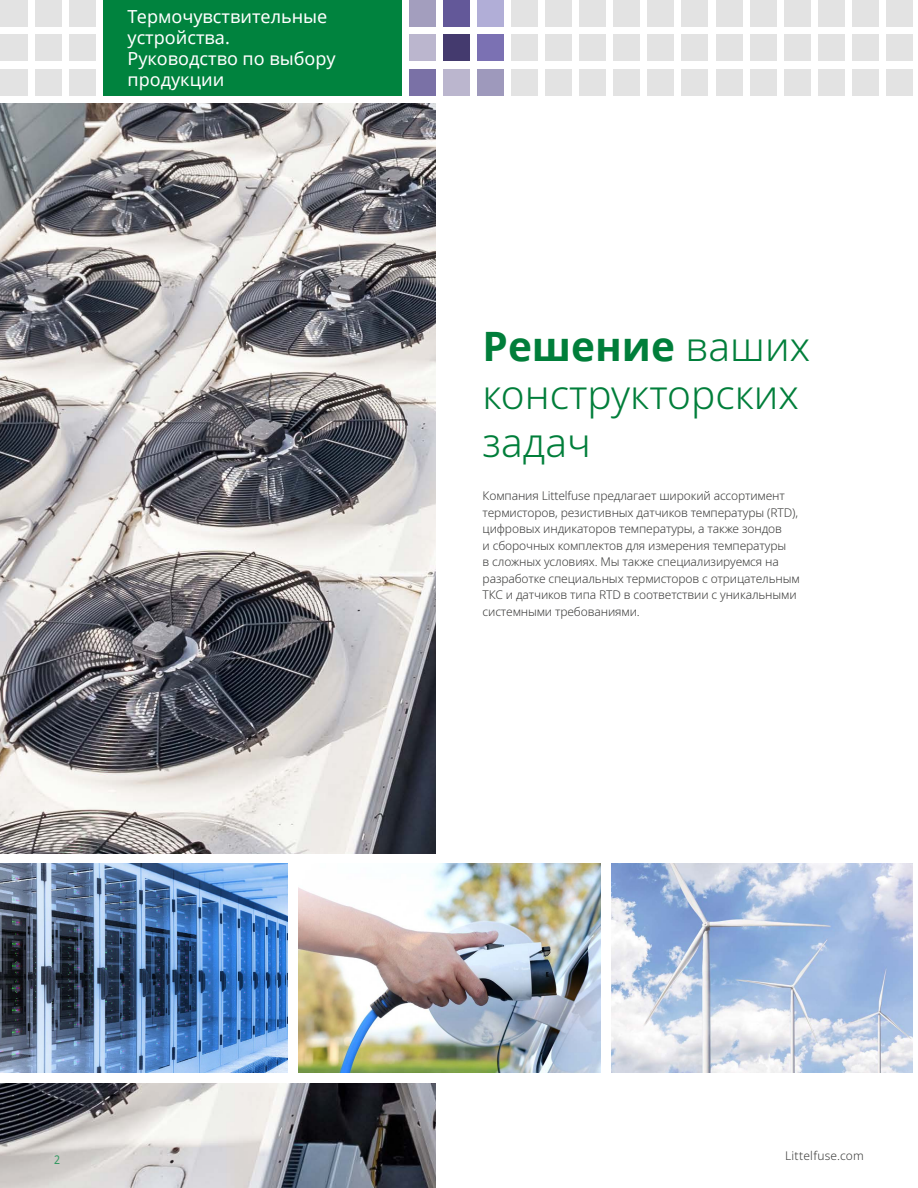
<style>
.page{position:relative;width:918px;height:1188px;background:#fff}
.page>*{position:absolute;margin:0;border:0;box-sizing:border-box;transform-origin:0 0}
.Page_Headers{font:300 40.5px/48px "Noto Sans";color:#007e3a}
.Table_text_bold{font:18px/21px "Noto Sans";color:#fff}
.Fuse_Facts_inline_he{font:300 12px/16.5px "Noto Sans";letter-spacing:-.01em;color:#3c3c3b}
.Fuse_Facts_inline_he-2{font:300 12px "Noto Sans";letter-spacing:.02em;color:#3c3c3b}
.Table_Body_Link{font:12px "Noto Sans";color:#339861;scale:.92 1}
.s1{font-weight:700}
</style>
<div class="page">
<img style="left:0;top:103px;width:435px;height:1085px">
<div style="left:0;top:854px;width:501px;height:229px;background:#fff"></div>
<img style="left:299px;top:864px;width:301px;height:209px">
<img style="left:0;top:864px;width:288px;height:209px">
<div style="left:103px;top:0;width:299px;height:95px;background:#00833e"></div>
<div style="left:69px;top:0;width:26px;height:27px;background:#e3e3e3"></div>
<div style="left:35px;top:0;width:26px;height:27px;background:#e3e3e3"></div>
<div style="left:0;top:0;width:27px;height:27px;background:#e3e3e3"></div>
<div style="left:69px;top:35px;width:26px;height:26px;background:#e3e3e3"></div>
<div style="left:35px;top:35px;width:26px;height:26px;background:#e3e3e3"></div>
<div style="left:0;top:35px;width:27px;height:26px;background:#e3e3e3"></div>
<div style="left:69px;top:69px;width:26px;height:26px;background:#e3e3e3"></div>
<div style="left:35px;top:69px;width:26px;height:26px;background:#e3e3e3"></div>
<div style="left:0;top:69px;width:27px;height:26px;background:#e3e3e3"></div>
<div style="left:410px;top:0;width:26px;height:27px;background:#a39ebe"></div>
<div style="left:410px;top:35px;width:26px;height:26px;background:#bbb6ce"></div>
<div style="left:410px;top:69px;width:26px;height:26px;background:#7a71a6"></div>
<div style="left:444px;top:0;width:26px;height:27px;background:#635899"></div>
<div style="left:444px;top:35px;width:26px;height:26px;background:#443a6e"></div>
<div style="left:444px;top:69px;width:26px;height:26px;background:#bbb6ce"></div>
<div style="left:478px;top:0;width:26px;height:27px;background:#b1aed7"></div>
<div style="left:478px;top:35px;width:26px;height:26px;background:#7b71b3"></div>
<div style="left:478px;top:69px;width:26px;height:26px;background:#9e99bc"></div>
<div style="left:512px;top:0;width:26px;height:27px;background:#e3e3e3"></div>
<div style="left:512px;top:35px;width:26px;height:26px;background:#e3e3e3"></div>
<div style="left:512px;top:69px;width:26px;height:26px;background:#e3e3e3"></div>
<div style="left:546px;top:0;width:26px;height:27px;background:#e3e3e3"></div>
<div style="left:546px;top:35px;width:26px;height:26px;background:#e3e3e3"></div>
<div style="left:546px;top:69px;width:26px;height:26px;background:#e3e3e3"></div>
<div style="left:580px;top:0;width:26px;height:27px;background:#e3e3e3"></div>
<div style="left:580px;top:35px;width:26px;height:26px;background:#e3e3e3"></div>
<div style="left:580px;top:69px;width:26px;height:26px;background:#e3e3e3"></div>
<div style="left:614px;top:0;width:26px;height:27px;background:#e3e3e3"></div>
<div style="left:614px;top:35px;width:26px;height:26px;background:#e3e3e3"></div>
<div style="left:614px;top:69px;width:26px;height:26px;background:#e3e3e3"></div>
<div style="left:648px;top:0;width:26px;height:27px;background:#e3e3e3"></div>
<div style="left:648px;top:35px;width:26px;height:26px;background:#e3e3e3"></div>
<div style="left:648px;top:69px;width:26px;height:26px;background:#e3e3e3"></div>
<div style="left:682px;top:0;width:26px;height:27px;background:#e3e3e3"></div>
<div style="left:682px;top:35px;width:26px;height:26px;background:#e3e3e3"></div>
<div style="left:682px;top:69px;width:26px;height:26px;background:#e3e3e3"></div>
<div style="left:716px;top:0;width:26px;height:27px;background:#e3e3e3"></div>
<div style="left:716px;top:35px;width:26px;height:26px;background:#e3e3e3"></div>
<div style="left:716px;top:69px;width:26px;height:26px;background:#e3e3e3"></div>
<div style="left:750px;top:0;width:26px;height:27px;background:#e3e3e3"></div>
<div style="left:750px;top:35px;width:26px;height:26px;background:#e3e3e3"></div>
<div style="left:750px;top:69px;width:26px;height:26px;background:#e3e3e3"></div>
<div style="left:784px;top:0;width:26px;height:27px;background:#e3e3e3"></div>
<div style="left:784px;top:35px;width:26px;height:26px;background:#e3e3e3"></div>
<div style="left:784px;top:69px;width:26px;height:26px;background:#e3e3e3"></div>
<div style="left:818px;top:0;width:26px;height:27px;background:#e3e3e3"></div>
<div style="left:818px;top:35px;width:26px;height:26px;background:#e3e3e3"></div>
<div style="left:818px;top:69px;width:26px;height:26px;background:#e3e3e3"></div>
<div style="left:852px;top:0;width:26px;height:27px;background:#e3e3e3"></div>
<div style="left:852px;top:35px;width:26px;height:26px;background:#e3e3e3"></div>
<div style="left:852px;top:69px;width:26px;height:26px;background:#e3e3e3"></div>
<div style="left:886px;top:0;width:26px;height:27px;background:#e3e3e3"></div>
<div style="left:886px;top:35px;width:26px;height:26px;background:#e3e3e3"></div>
<div style="left:886px;top:69px;width:26px;height:26px;background:#e3e3e3"></div>
<img style="left:611px;top:864px;width:302px;height:209px">
<p class="Table_text_bold" style="left:127px;top:6px;width:201px">Термочувствительные устройства.</p>
<p class="Table_text_bold" style="left:127px;top:48px;width:210px">Руководство по выбору продукции</p>
<p class="Page_Headers" style="left:483px;top:323px;width:329px"><span class="s1">Решение</span> ваших конструкторских задач</p>
<p class="Fuse_Facts_inline_he" style="left:483px;top:488px;width:319px">Компания Littelfuse предлагает широкий ассортимент термисторов, резистивных датчиков температуры (RTD), цифровых индикаторов температуры, а также зондов<br>и сборочных комплектов для измерения температуры<br>в сложных условиях. Мы также специализируемся на разработке специальных термисторов с отрицательным ТКС и датчиков типа RTD в соответствии с уникальными системными требованиями.</p>
<p class="Table_Body_Link" style="left:54px;top:1146px;width:8px">2</p>
<p class="Fuse_Facts_inline_he-2" style="left:785px;top:1147px;width:80px">Littelfuse.com</p>
<p class="Table_Body_Link" style="left:54px;top:1151px;width:8px">2</p>
</div>
